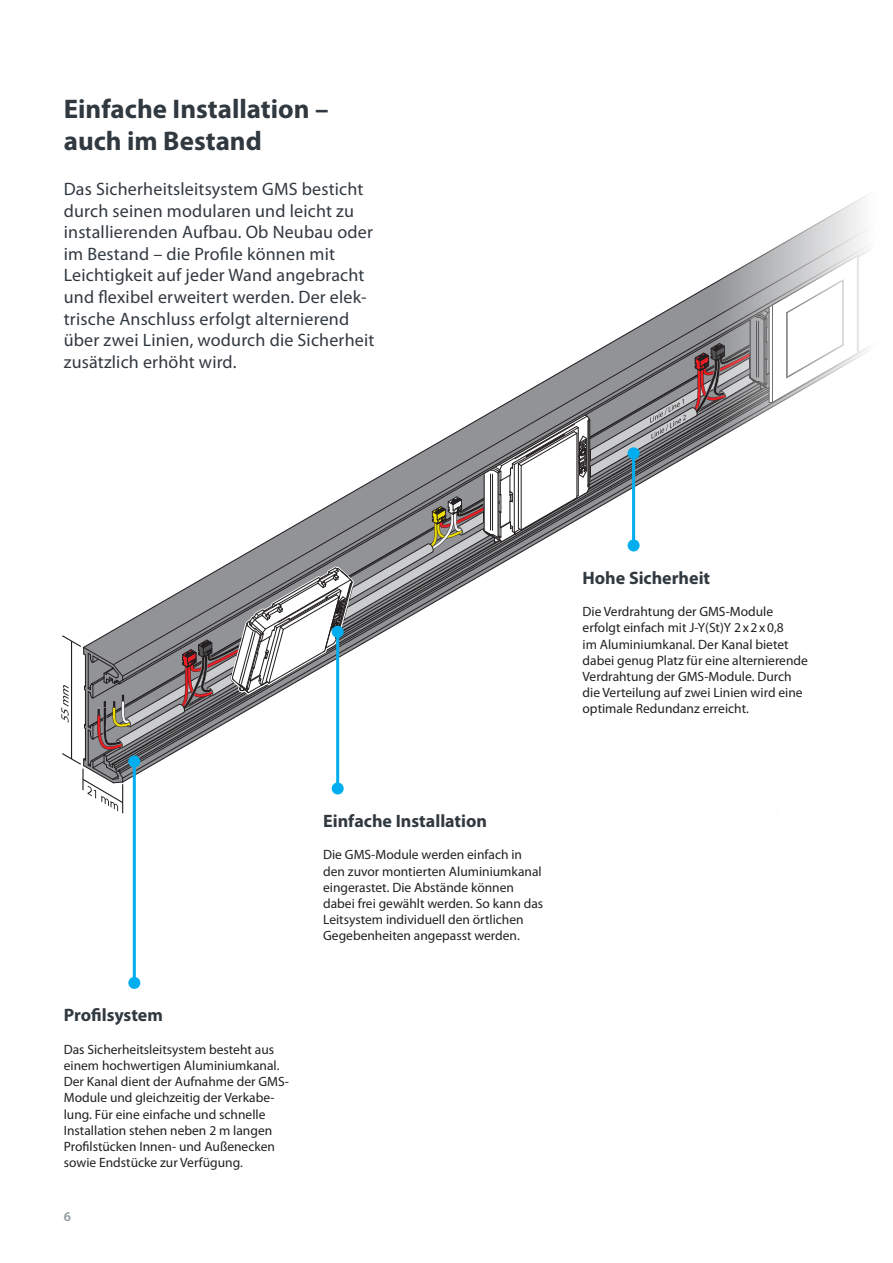
<style>
.page{position:relative;width:893px;height:1263px;background:#fff}
.page>*{position:absolute;margin:0;border:0;box-sizing:border-box;transform-origin:0 0}
.Produktserie{font:700 27px/32.4px "Myriad Pro";color:#313940}
.Subhead{font:18px/21.6px "Myriad Pro";letter-spacing:.01em;color:#313940}
.t1{font:700 18px "Myriad Pro";color:#313940}
.Body{font:13.5px/16.2px "Myriad Pro";color:#231f20}
.t2{font:600 13.5px "Myriad Pro";color:#909a9e}
</style>
<div class="page">
<svg style="left:61px;top:194px;width:808px;height:620px"></svg>
<hr style="left:336px;top:632px;width:3px;height:156px;background:#00aeef">
<div style="left:332px;top:782px;width:12px;height:12px;background:#00aeef;border-radius:50%"></div>
<div style="left:332px;top:626px;width:12px;height:12px;background:#00aeef;border-radius:50%"></div>
<hr style="left:133px;top:761px;width:3px;height:222px;background:#00aeef">
<div style="left:128px;top:977px;width:12px;height:12px;background:#00aeef;border-radius:50%"></div>
<div style="left:128px;top:755px;width:12px;height:12px;background:#00aeef;border-radius:50%"></div>
<hr style="left:632px;top:453px;width:3px;height:92px;background:#00aeef">
<div style="left:628px;top:539px;width:12px;height:12px;background:#00aeef;border-radius:50%"></div>
<div style="left:628px;top:447px;width:12px;height:12px;background:#00aeef;border-radius:50%"></div>
<p class="Produktserie" style="left:64px;top:92px;width:266px">Einfache Installation – auch im Bestand</p>
<p class="Subhead" style="left:64px;top:178px;width:312px">Das Sicherheitsleitsystem GMS besticht durch seinen modularen und leicht zu installierenden Aufbau. Ob Neubau oder im Bestand – die Profile können mit Leichtigkeit auf jeder Wand angebracht und flexibel erweitert werden. Der elek&shy;trische Anschluss erfolgt alternierend über zwei Linien, wodurch die Sicherheit zusätzlich erhöht wird.</p>
<h1 class="t1" style="left:64px;top:1003px;width:101px">Profilsystem</h1>
<p class="Body" style="left:64px;top:1041px;width:227px">Das Sicherheitsleitsystem besteht aus einem hochwertigen Aluminiumkanal.<br>Der Kanal dient der Aufnahme der GMS-Module und gleichzeitig der Verkabe&shy;lung. Für eine einfache und schnelle Installation stehen neben 2 m langen Profilstücken Innen- und Außenecken sowie Endstücke zur Verfügung.</p>
<p class="t2" style="left:64px;top:1208px;width:9px">6</p>
<h1 class="t1" style="left:323px;top:809px;width:165px">Einfache Installation</h1>
<p class="Body" style="left:323px;top:846px;width:222px">Die GMS-Module werden einfach in den zuvor montierten Aluminiumkanal eingerastet. Die Abstände können dabei frei gewählt werden. So kann das Leitsystem individuell den örtlichen Gegebenheiten angepasst werden.</p>
<h1 class="t1" style="left:583px;top:566px;width:129px">Hohe Sicherheit</h1>
<p class="Body" style="left:583px;top:603px;width:227px">Die Verdrahtung der GMS-Module erfolgt einfach mit J-Y(St)Y 2x2x0,8<br>im Aluminiumkanal. Der Kanal bietet dabei genug Platz für eine alternierende Verdrahtung der GMS-Module. Durch die Verteilung auf zwei Linien wird eine optimale Redundanz erreicht.</p>
</div>
